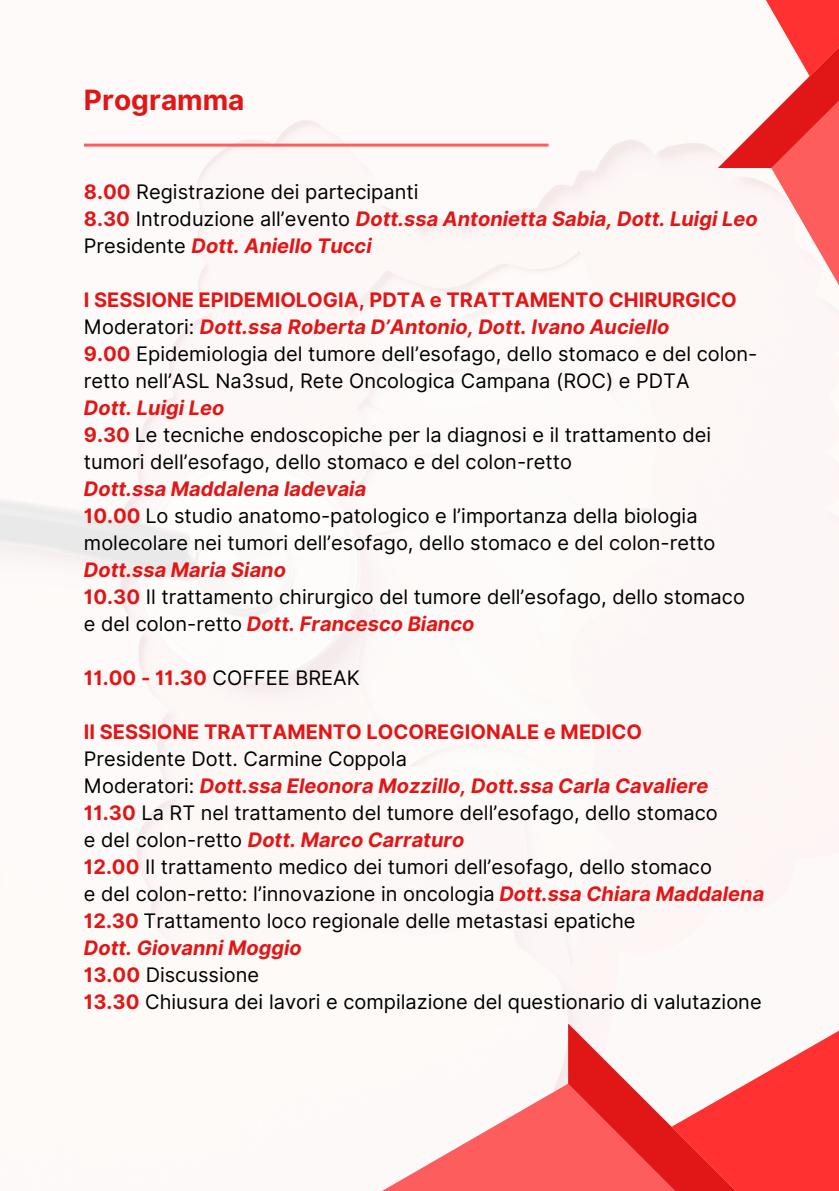
<style>
.page{position:relative;width:839px;height:1191px;background:#fff}
.page>*{position:absolute;margin:0;border:0;box-sizing:border-box;transform-origin:0 0}
.t1{font:700 28px "Inter";color:#e11717}
.t2{font:20px/27px "Inter";color:#000}
.t3{font:italic 700 20px "Inter";color:#e11717}
.t4{font:700 20px "Inter";color:#e11717}
.s1{font-weight:700;color:#e11717}
.s2{font-style:normal}
.s3{font-weight:400;font-style:normal;color:#000}
.s4{font-weight:400;color:#000}
.s5{font-weight:700;font-style:italic;color:#e11717}
</style>
<div class="page">
<svg style="left:158px;top:1024px;width:410px;height:167px"></svg>
<svg style="left:568px;top:1024px;width:103px;height:167px"></svg>
<svg style="left:671px;top:1022px;width:167px;height:169px"></svg>
<svg style="left:718px;top:168px;width:120px;height:364px;fill:#fdf6f6"></svg>
<svg style="left:716px;top:0;width:122px;height:168px"></svg>
<hr style="left:84px;top:144px;width:464px;height:3px;background:#fd5d5d">
<p class="t1" style="left:84px;top:83px;width:162px">Programma</p>
<p class="t2" style="left:84px;top:179px;width:336px"><span class="s1">8.00</span> Registrazione dei partecipanti</p>
<p class="t3" style="left:84px;top:207px;width:675px"><span class="s2">8.30</span> <span class="s3">Introduzione all’evento</span> Dott.ssa Antonietta Sabia, Dott. Luigi Leo</p>
<h1 class="t3" style="left:84px;top:234px;width:289px"><span class="s3">Presidente</span> Dott. Aniello Tucci</h1>
<p class="t4" style="left:84px;top:288px;width:654px">I SESSIONE EPIDEMIOLOGIA, PDTA e TRATTAMENTO CHIRURGICO</p>
<p class="t3" style="left:84px;top:315px;width:587px"><span class="s3">Moderatori:</span> Dott.ssa Roberta D’Antonio, Dott. Ivano Auciello</p>
<p class="t2" style="left:84px;top:341px;width:675px"><span class="s1">9.00</span> Epidemiologia del tumore dell’esofago, dello stomaco e del colon&shy;retto nell’ASL Na3sud, Rete Oncologica Campana (ROC) e PDTA</p>
<p class="t3" style="left:84px;top:396px;width:142px">Dott. Luigi Leo</p>
<p class="t2" style="left:84px;top:422px;width:628px"><span class="s1">9.30</span> Le tecniche endoscopiche per la diagnosi e il trattamento dei tumori dell’esofago, dello stomaco e del colon-retto</p>
<p class="t3" style="left:84px;top:477px;width:284px">Dott.ssa Maddalena Iadevaia</p>
<p class="t2" style="left:84px;top:503px;width:633px"><span class="s1">10.00</span> Lo studio anatomo-patologico e l’importanza della biologia molecolare nei tumori dell’esofago, dello stomaco e del colon-retto</p>
<p class="t3" style="left:84px;top:558px;width:203px">Dott.ssa Maria Siano</p>
<p class="t2" style="left:84px;top:584px;width:662px"><span class="s1">10.30</span> Il trattamento chirurgico del tumore dell’esofago, dello stomaco</p>
<p class="t3" style="left:84px;top:612px;width:392px"><span class="s3">e del colon-retto</span> Dott. Francesco Bianco</p>
<p class="t4" style="left:84px;top:666px;width:277px">11.00 - 11.30 <span class="s4">COFFEE BREAK</span></p>
<p class="t4" style="left:84px;top:720px;width:559px">II SESSIONE TRATTAMENTO LOCOREGIONALE e MEDICO</p>
<p class="t2" style="left:84px;top:746px;width:324px">Presidente Dott. Carmine Coppola</p>
<h2 class="t3" style="left:84px;top:774px;width:626px"><span class="s3">Moderatori:</span> Dott.ssa Eleonora Mozzillo, Dott.ssa Carla Cavaliere</h2>
<p class="t2" style="left:84px;top:800px;width:635px"><span class="s1">11.30</span> La RT nel trattamento del tumore dell’esofago, dello stomaco</p>
<p class="t3" style="left:84px;top:828px;width:382px"><span class="s3">e del colon-retto</span> Dott. Marco Carraturo</p>
<p class="t2" style="left:84px;top:854px;width:629px"><span class="s1">12.00</span> Il trattamento medico dei tumori dell’esofago, dello stomaco</p>
<p class="t2" style="left:84px;top:881px;width:681px">e del colon-retto: l’innovazione in oncologia <span class="s5">Dott.ssa Chiara Maddalena</span></p>
<p class="t2" style="left:84px;top:908px;width:553px"><span class="s1">12.30</span> Trattamento loco regionale delle metastasi epatiche</p>
<p class="t3" style="left:84px;top:936px;width:219px">Dott. Giovanni Moggio</p>
<p class="t2" style="left:84px;top:962px;width:177px"><span class="s1">13.00</span> Discussione</p>
<p class="t2" style="left:84px;top:989px;width:679px"><span class="s1">13.30</span> Chiusura dei lavori e compilazione del questionario di valutazione</p>
</div>
